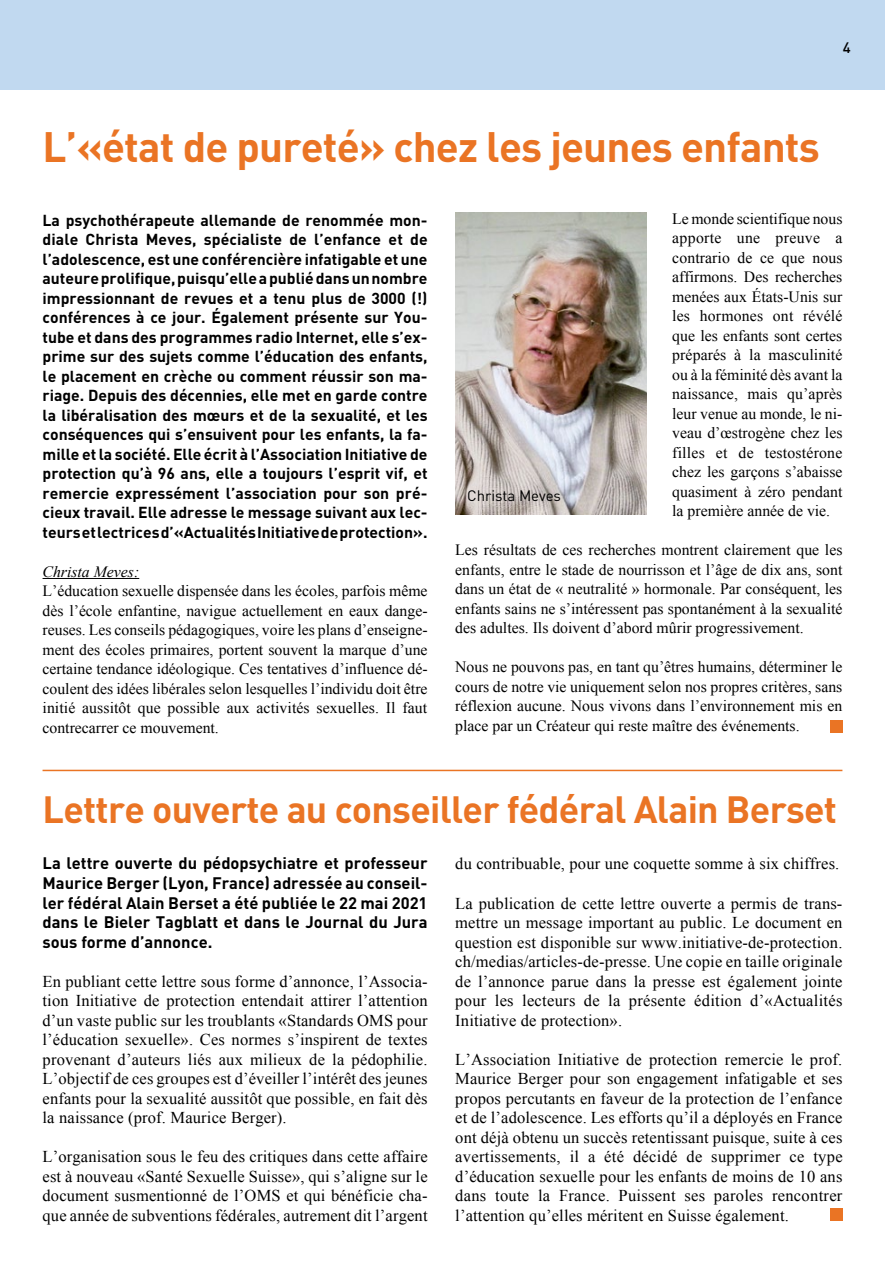
<style>
.page{position:relative;width:885px;height:1263px;background:#fff}
.page>*{position:absolute;margin:0;border:0;box-sizing:border-box;transform-origin:0 0}
._03_fliesstext{font:700 42px "DIN";letter-spacing:-.02em;color:#ea7424}
._03_fliesstext-2{font:700 37.5px "DIN";letter-spacing:-.02em;color:#ea7424}
._04_lead{font:16.5px/19.5px "Times New Roman";letter-spacing:.01em;color:#000;text-align:justify}
._04_lead-2{font:700 16.5px/19.5px "DIN";color:#000;text-align:justify}
._04_lead-3{font:15.75px/19.5px "Times New Roman";color:#000;text-align:justify}
._04_lead-4{font:700 15.75px/19.5px "DIN";color:#000;text-align:justify}
._04_lead-5{font:italic 15.75px "Times New Roman";color:#000}
.t1{font:15px "DIN";color:#000}
.t2{font:500 15px "DIN";color:#000}
</style>
<div class="page">
<div style="left:0;top:0;width:884px;height:89px;background:#c1d9f0"></div>
<hr style="left:43px;top:578px;width:96px;height:1px;background:#000">
<img style="left:455px;top:213px;width:191px;height:301px">
<div style="left:829px;top:720px;width:13px;height:12px;background:#ea7424"></div>
<div style="left:829px;top:1208px;width:13px;height:12px;background:#ea7424"></div>
<hr style="left:43px;top:770px;width:799px;height:1px;background:#ea7424">
<p class="t2" style="left:842px;top:38px;width:9px">4</p>
<p class="_03_fliesstext" style="left:43px;top:120px;width:778px">L’«état de pureté» chez les jeunes enfants</p>
<p class="_04_lead-4" style="left:43px;top:210px;width:386px">La psychothérapeute allemande de renommée mon&shy;diale Christa Meves, spécialiste de l’enfance et de l’adolescence, est une conférencière infatigable et une auteure prolifique, puisqu’elle a publié dans un nombre impressionnant de revues et a tenu plus de 3000 (!) conférences à ce jour. Également présente sur You&shy;tube et dans des programmes radio Internet, elle s’ex&shy;prime sur des sujets comme l’éducation des enfants, le placement en crèche ou comment réussir son ma&shy;riage. Depuis des décennies, elle met en garde contre la libéralisation des mœurs et de la sexualité, et les conséquences qui s’ensuivent pour les enfants, la fa&shy;mille et la société. Elle écrit à l’Association Initiative de protection qu’à 96 ans, elle a toujours l’esprit vif, et remercie expressément l’association pour son pré&shy;cieux travail. Elle adresse le message suivant aux lec&shy;teurs et lectrices d’«Actualités Initiative de protection».</p>
<p class="_04_lead-5" style="left:43px;top:561px;width:98px">Christa Meves:</p>
<p class="_04_lead-3" style="left:43px;top:581px;width:386px">L’éducation sexuelle dispensée dans les écoles, parfois même dès l’école enfantine, navigue actuellement en eaux dange&shy;reuses. Les conseils pédagogiques, voire les plans d’enseigne&shy;ment des écoles primaires, portent souvent la marque d’une certaine tendance idéologique. Ces tentatives d’influence dé&shy;coulent des idées libérales selon lesquelles l’individu doit être initié aussitôt que possible aux activités sexuelles. Il faut contrecarrer ce mouvement.</p>
<p class="_04_lead-3" style="left:672px;top:208px;width:172px">Le monde scientifique nous apporte une preuve a contrario de ce que nous affirmons. Des recherches menées aux États-Unis sur les hormones ont révélé que les enfants sont certes préparés à la masculinité ou à la féminité dès avant la naissance, mais qu’après leur venue au monde, le ni&shy;veau d’œstrogène chez les filles et de testostérone chez les garçons s’abaisse quasiment à zéro pendant la première année de vie.</p>
<p class="_04_lead-3" style="left:455px;top:540px;width:388px">Les résultats de ces recherches montrent clairement que les enfants, entre le stade de nourrisson et l’âge de dix ans, sont dans un état de « neutralité » hormonale. Par conséquent, les enfants sains ne s’intéressent pas spontanément à la sexualité des adultes. Ils doivent d’abord mûrir progressivement.</p>
<p class="_04_lead-3" style="left:455px;top:657px;width:388px">Nous ne pouvons pas, en tant qu’êtres humains, déterminer le cours de notre vie uniquement selon nos propres critères, sans réflexion aucune. Nous vivons dans l’environnement mis en place par un Créateur qui reste maître des événements.</p>
<p class="t1" style="left:467px;top:486px;width:95px">Christa Meves</p>
<p class="_03_fliesstext-2" style="left:43px;top:785px;width:796px">Lettre ouverte au conseiller fédéral Alain Berset</p>
<p class="_04_lead-2" style="left:43px;top:853px;width:386px">La lettre ouverte du pédopsychiatre et professeur Maurice Berger (Lyon, France) adressée au conseil&shy;ler fédéral Alain Berset a été publiée le 22 mai 2021 dans le Bieler Tagblatt et dans le Journal du Jura sous forme d’annonce.</p>
<p class="_04_lead" style="left:43px;top:971px;width:386px">En publiant cette lettre sous forme d’annonce, l’Associa&shy;tion Initiative de protection entendait attirer l’attention d’un vaste public sur les troublants «Standards OMS pour l’éducation sexuelle». Ces normes s’inspirent de textes provenant d’auteurs liés aux milieux de la pédophilie.<br>L’objectif de ces groupes est d’éveiller l’intérêt des jeunes enfants pour la sexualité aussitôt que possible, en fait dès la naissance (prof. Maurice Berger).</p>
<p class="_04_lead" style="left:43px;top:1146px;width:386px">L’organisation sous le feu des critiques dans cette affaire est à nouveau «Santé Sexuelle Suisse», qui s’aligne sur le document susmentionné de l’OMS et qui bénéficie cha&shy;que année de subventions fédérales, autrement dit l’argent</p>
<p class="_04_lead" style="left:455px;top:854px;width:385px">du contribuable, pour une coquette somme à six chiffres.</p>
<p class="_04_lead" style="left:455px;top:893px;width:389px">La publication de cette lettre ouverte a permis de trans&shy;mettre un message important au public. Le document en question est disponible sur www.initiative-de-protection. ch/medias/articles-de-presse. Une copie en taille originale de l’annonce parue dans la presse est également jointe pour les lecteurs de la présente édition d’«Actualités Initiative de protection».</p>
<p class="_04_lead" style="left:455px;top:1049px;width:389px">L’Association Initiative de protection remercie le prof.<br>Maurice Berger pour son engagement infatigable et ses propos percutants en faveur de la protection de l’enfance et de l’adolescence. Les efforts qu’il a déployés en France ont déjà obtenu un succès retentissant puisque, suite à ces avertissements, il a été décidé de supprimer ce type d’éducation sexuelle pour les enfants de moins de 10 ans dans toute la France. Puissent ses paroles rencontrer l’attention qu’elles méritent en Suisse également.</p>
</div>
